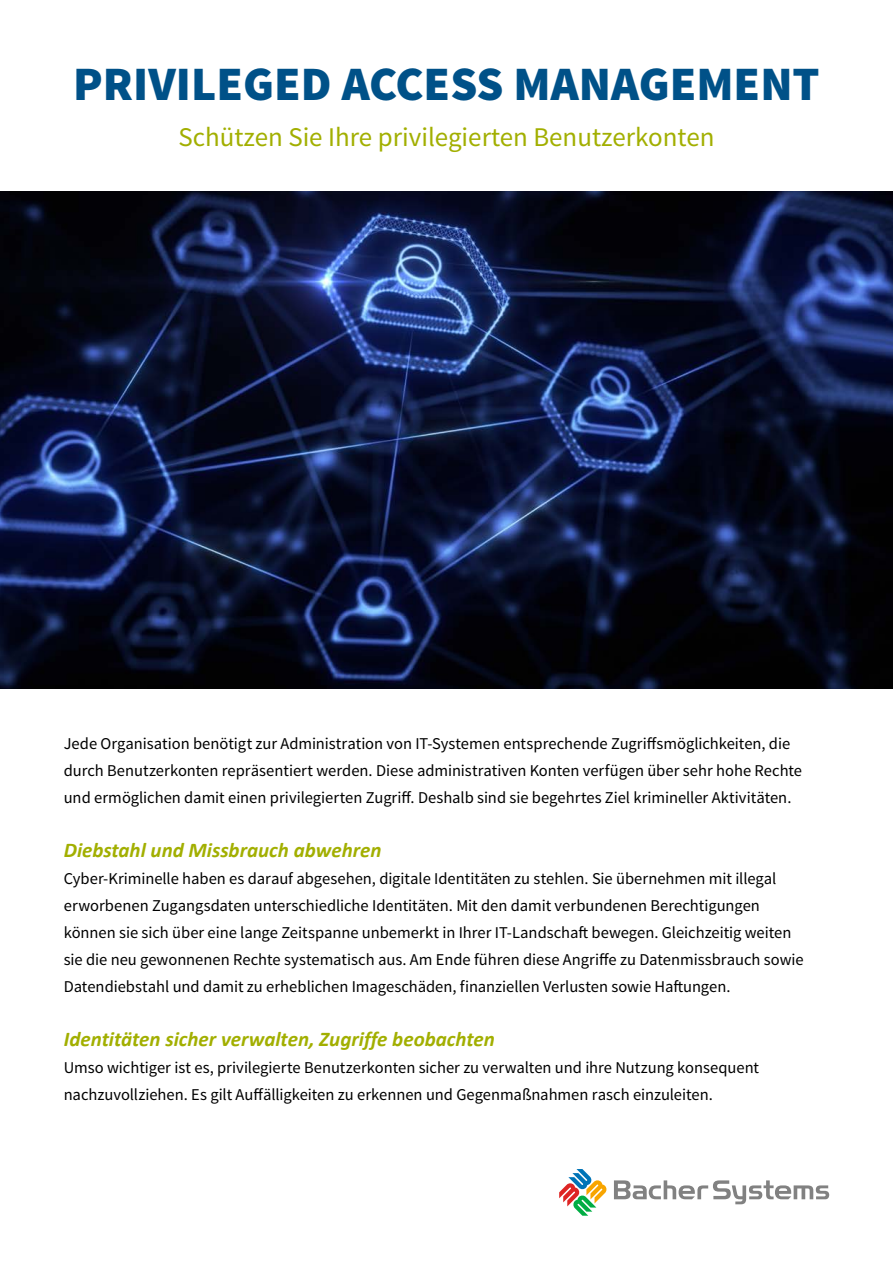
<style>
.page{position:relative;width:893px;height:1263px;background:#fff}
.page>*{position:absolute;margin:0;border:0;box-sizing:border-box;transform-origin:0 0}
.t1{font:900 48px "Source Sans Pro";color:#005188}
.t2{font:27px "Source Sans Pro";color:#a2af00}
.t3{font:italic 700 21px "Calibri";color:#a2af00}
.t4{font:16.5px/27px "Source Sans Pro";color:#000}
</style>
<div class="page">
<img style="left:0;top:191px;width:893px;height:498px">
<svg style="left:559px;top:1169px;width:48px;height:47px"></svg>
<svg style="left:614px;top:1180px;width:215px;height:24px"></svg>
<h1 class="t1" style="left:73px;top:53px;width:748px">PRIVILEGED ACCESS MANAGEMENT</h1>
<h2 class="t2" style="left:178px;top:120px;width:537px">Schützen Sie Ihre privilegierten Benutzerkonten</h2>
<p class="t4" style="left:64px;top:730px;width:740px">Jede Organisation benötigt zur Administration von IT-Systemen entsprechende Zugriffsmöglichkeiten, die durch Benutzerkonten repräsentiert werden. Diese administrativen Konten verfügen über sehr hohe Rechte und ermöglichen damit einen privilegierten Zugriff. Deshalb sind sie begehrtes Ziel krimineller Aktivitäten.</p>
<p class="t3" style="left:64px;top:837px;width:319px">Diebstahl und Missbrauch abwehren</p>
<p class="t4" style="left:64px;top:865px;width:741px">Cyber-Kriminelle haben es darauf abgesehen, digitale Identitäten zu stehlen. Sie übernehmen mit illegal erworbenen Zugangsdaten unterschiedliche Identitäten. Mit den damit verbundenen Berechtigungen können sie sich über eine lange Zeitspanne unbemerkt in Ihrer IT-Landschaft bewegen. Gleichzeitig weiten sie die neu gewonnenen Rechte systematisch aus. Am Ende führen diese Angriffe zu Datenmissbrauch sowie Datendiebstahl und damit zu erheblichen Imageschäden, finanziellen Verlusten sowie Haftungen.</p>
<p class="t3" style="left:64px;top:1026px;width:433px">Identitäten sicher verwalten, Zugriffe beobachten</p>
<p class="t4" style="left:64px;top:1054px;width:697px">Umso wichtiger ist es, privilegierte Benutzerkonten sicher zu verwalten und ihre Nutzung konsequent nachzuvollziehen. Es gilt Auffälligkeiten zu erkennen und Gegenmaßnahmen rasch einzuleiten.</p>
</div>
